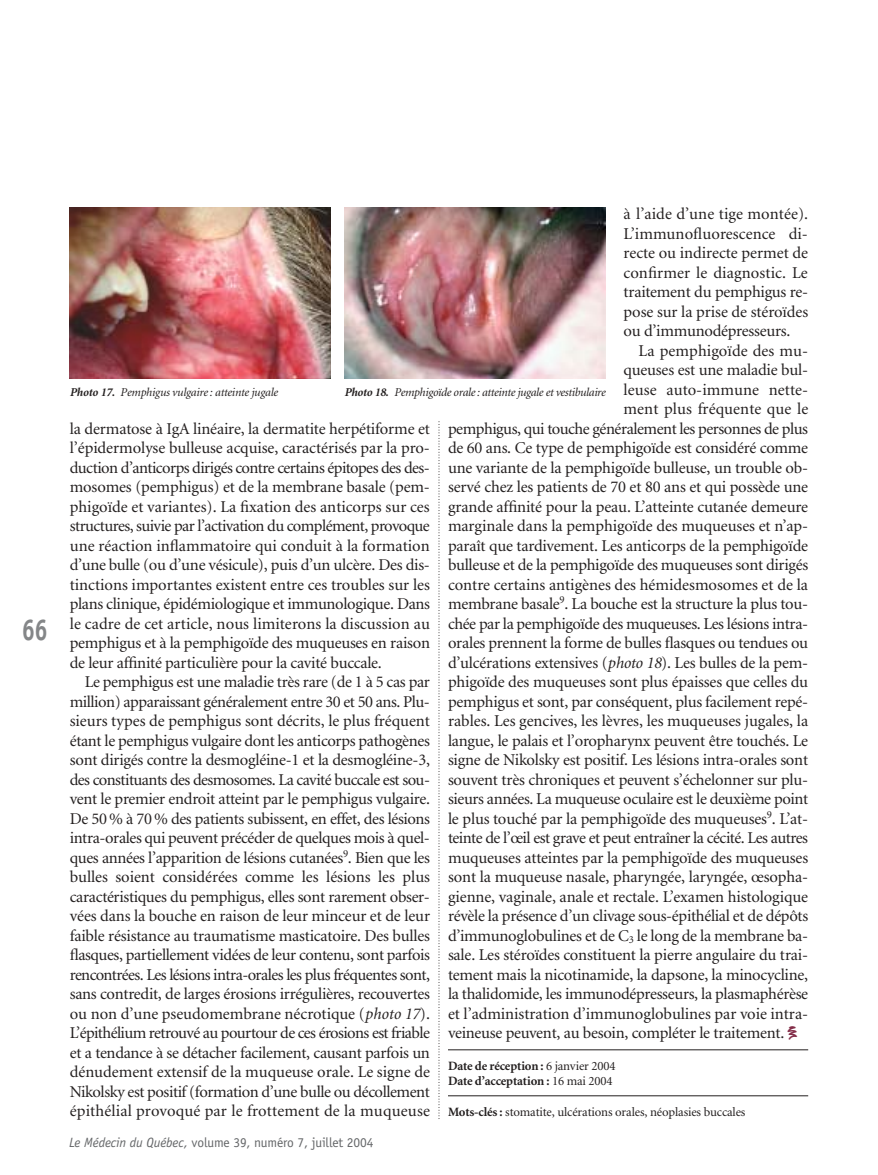
<style>
.page{position:relative;width:878px;height:1175px;background:#fff}
.page>*{position:absolute;margin:0;border:0;box-sizing:border-box;transform-origin:0 0}
.t1{font:700 30px "Officina Sans";color:#848688;scale:.8 1}
.t2{font:16.5px/19.5px "Minion";letter-spacing:-.015em;color:#231f1f;text-align:justify}
.t3{font:16.5px "Minion";letter-spacing:.005em;color:#231f1f}
.t4{font:13.5px "Officina Sans";letter-spacing:-.01em;color:#656769}
.t5{font:12.75px "Minion";letter-spacing:-.01em;color:#231f1f}
.t6{font:700 12.75px/15px "Minion";letter-spacing:-.01em;color:#231f1f}
.t7{font:italic 12px "Minion";letter-spacing:-.02em;color:#231f1f}
.s1{font-style:italic}
.s2{font-family:"Mini Pics Confetti";font-weight:800;color:#842f4a}
.s3{font-weight:400}
.s4{font-weight:700}
</style>
<div class="page">
<hr style="left:448px;top:1049px;width:360px;height:1px;background:#231f1f">
<hr style="left:448px;top:1095px;width:360px;height:1px;background:#231f1f">
<svg style="left:438px;top:422px;width:1px;height:697px"></svg>
<img style="left:70px;top:207px;width:261px;height:171px">
<img style="left:344px;top:207px;width:261px;height:171px">
<h1 class="t1" style="left:22px;top:618px;width:34px">66</h1>
<p class="t2" style="left:623px;top:205px;width:186px">à l’aide d’une tige montée).<br>L’immunofluorescence di&shy;recte ou indirecte permet de confirmer le diagnostic. Le traitement du pemphigus re&shy;pose sur la prise de stéroïdes ou d’immunodépresseurs.</p>
<p class="t3" style="left:638px;top:344px;width:171px">La pemphigoïde des mu-</p>
<p class="t2" style="left:623px;top:361px;width:186px">queuses est une maladie bul-</p>
<p class="t3" style="left:623px;top:383px;width:186px">leuse auto-immune nette-</p>
<p class="t3" style="left:623px;top:402px;width:186px">ment plus fréquente que le</p>
<p class="t2" style="left:448px;top:420px;width:361px">pemphigus, qui touche généralement les personnes de plus</p>
<p class="t2" style="left:448px;top:439px;width:362px">de 60 ans. Ce type de pemphigoïde est considéré comme</p>
<p class="t2" style="left:448px;top:459px;width:362px">une variante de la pemphigoïde bulleuse, un trouble ob-</p>
<p class="t2" style="left:448px;top:478px;width:362px">servé chez les patients de 70 et 80 ans et qui possède une</p>
<p class="t2" style="left:448px;top:498px;width:361px">grande affinité pour la peau. L’atteinte cutanée demeure</p>
<p class="t2" style="left:448px;top:517px;width:362px">marginale dans la pemphigoïde des muqueuses et n’ap-</p>
<p class="t2" style="left:448px;top:537px;width:362px">paraît que tardivement. Les anticorps de la pemphigoïde</p>
<p class="t2" style="left:448px;top:556px;width:362px">bulleuse et de la pemphigoïde des muqueuses sont dirigés</p>
<p class="t2" style="left:448px;top:576px;width:361px">contre certains antigènes des hémidesmosomes et de la</p>
<p class="t2" style="left:448px;top:595px;width:362px">membrane basale<sup>9</sup>. La bouche est la structure la plus tou-</p>
<p class="t2" style="left:448px;top:615px;width:362px">chée par la pemphigoïde des muqueuses. Les lésions intra-</p>
<p class="t2" style="left:448px;top:634px;width:362px">orales prennent la forme de bulles flasques ou tendues ou</p>
<p class="t2" style="left:448px;top:654px;width:361px">d’ulcérations extensives (<span class="s1">photo 18</span>). Les bulles de la pem-</p>
<p class="t2" style="left:448px;top:673px;width:362px">phigoïde des muqueuses sont plus épaisses que celles du</p>
<p class="t2" style="left:448px;top:693px;width:362px">pemphigus et sont, par conséquent, plus facilement repé-</p>
<p class="t2" style="left:448px;top:712px;width:362px">rables. Les gencives, les lèvres, les muqueuses jugales, la</p>
<p class="t2" style="left:448px;top:732px;width:362px">langue, le palais et l’oropharynx peuvent être touchés. Le</p>
<p class="t2" style="left:448px;top:751px;width:361px">signe de Nikolsky est positif. Les lésions intra-orales sont</p>
<p class="t2" style="left:448px;top:771px;width:362px">souvent très chroniques et peuvent s’échelonner sur plu-</p>
<p class="t2" style="left:448px;top:790px;width:362px">sieurs années. La muqueuse oculaire est le deuxième point</p>
<p class="t2" style="left:448px;top:810px;width:361px">le plus touché par la pemphigoïde des muqueuses<sup>9</sup>. L’at-</p>
<p class="t2" style="left:448px;top:829px;width:361px">teinte de l’œil est grave et peut entraîner la cécité. Les autres</p>
<p class="t2" style="left:448px;top:849px;width:362px">muqueuses atteintes par la pemphigoïde des muqueuses</p>
<p class="t2" style="left:448px;top:868px;width:362px">sont la muqueuse nasale, pharyngée, laryngée, œsopha-</p>
<p class="t2" style="left:448px;top:888px;width:362px">gienne, vaginale, anale et rectale. L’examen histologique</p>
<p class="t2" style="left:448px;top:907px;width:362px">révèle la présence d’un clivage sous-épithélial et de dépôts</p>
<p class="t2" style="left:448px;top:927px;width:362px">d’immunoglobulines et de C<sub>3</sub> le long de la membrane ba-</p>
<p class="t2" style="left:448px;top:946px;width:361px">sale. Les stéroïdes constituent la pierre angulaire du trai-</p>
<p class="t2" style="left:448px;top:966px;width:361px">tement mais la nicotinamide, la dapsone, la minocycline,</p>
<p class="t2" style="left:448px;top:985px;width:362px">la thalidomide, les immunodépresseurs, la plasmaphérèse</p>
<p class="t2" style="left:448px;top:1005px;width:362px">et l’administration d’immunoglobulines par voie intra-</p>
<p class="t2" style="left:448px;top:1024px;width:351px">veineuse peuvent, au besoin, compléter le traitement. <span class="s2">c</span></p>
<p class="t6" style="left:448px;top:1059px;width:169px">Date de réception : <span class="s3">6 janvier 2004<br></span>Date d’acceptation : <span class="s3">16 mai 2004</span></p>
<p class="t5" style="left:448px;top:1107px;width:299px"><span class="s4">Mots-clés :</span> stomatite, ulcérations orales, néoplasies buccales</p>
<p class="t7" style="left:70px;top:388px;width:209px"><span class="s4">Photo 17.</span> Pemphigus vulgaire : atteinte jugale</p>
<p class="t7" style="left:344px;top:388px;width:262px"><span class="s4">Photo 18.</span> Pemphigoïde orale : atteinte jugale et vestibulaire</p>
<p class="t2" style="left:70px;top:420px;width:362px">la dermatose à IgA linéaire, la dermatite herpétiforme et l’épidermolyse bulleuse acquise, caractérisés par la pro&shy;duction d’anticorps dirigés contre certains épitopes des des&shy;mosomes (pemphigus) et de la membrane basale (pem&shy;phigoïde et variantes). La fixation des anticorps sur ces structures, suivie par l’activation du complément, provoque une réaction inflammatoire qui conduit à la formation d’une bulle (ou d’une vésicule), puis d’un ulcère. Des dis&shy;tinctions importantes existent entre ces troubles sur les plans clinique, épidémiologique et immunologique. Dans le cadre de cet article, nous limiterons la discussion au pemphigus et à la pemphigoïde des muqueuses en raison de leur affinité particulière pour la cavité buccale.</p>
<p class="t2" style="left:70px;top:673px;width:362px;text-indent:15px">Le pemphigus est une maladie très rare (de 1 à 5 cas par million) apparaissant généralement entre 30 et 50 ans. Plu&shy;sieurs types de pemphigus sont décrits, le plus fréquent étant le pemphigus vulgaire dont les anticorps pathogènes sont dirigés contre la desmogléine-1 et la desmogléine-3, des constituants des desmosomes. La cavité buccale est sou&shy;vent le premier endroit atteint par le pemphigus vulgaire.<br>De 50 % à 70 % des patients subissent, en effet, des lésions intra-orales qui peuvent précéder de quelques mois à quel&shy;ques années l’apparition de lésions cutanées<sup>9</sup>. Bien que les bulles soient considérées comme les lésions les plus caractéristiques du pemphigus, elles sont rarement obser&shy;vées dans la bouche en raison de leur minceur et de leur faible résistance au traumatisme masticatoire. Des bulles flasques, partiellement vidées de leur contenu, sont parfois rencontrées. Les lésions intra-orales les plus fréquentes sont, sans contredit, de larges érosions irrégulières, recouvertes ou non d’une pseudomembrane nécrotique (<span class="s1">photo 17</span>).<br>L’épithélium retrouvé au pourtour de ces érosions est friable et a tendance à se détacher facilement, causant parfois un dénudement extensif de la muqueuse orale. Le signe de Nikolsky est positif (formation d’une bulle ou décollement épithélial provoqué par le frottement de la muqueuse</p>
<p class="t4" style="left:69px;top:1137px;width:306px"><span class="s1">Le Médecin du Québec,</span> volume 39, numéro 7, juillet 2004</p>
</div>
